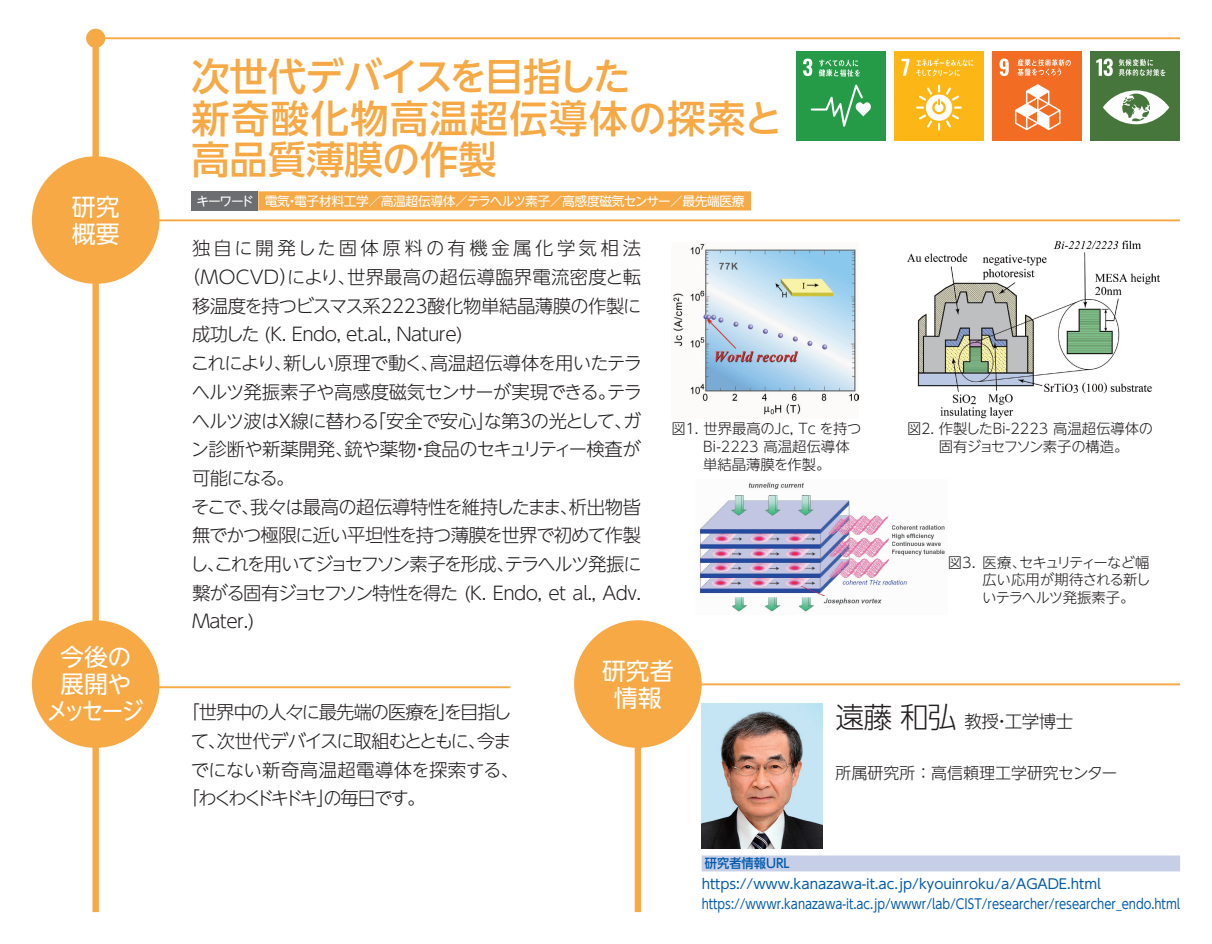
<style>
.page{position:relative;width:1212px;height:944px;background:#fff}
.page>*{position:absolute;margin:0;border:0;box-sizing:border-box;transform-origin:0 0}
.t1{font:500 38.25px/41.4px "UD Shin Go NT Pr 6 N";color:#f6a944}
.t2{font:300 28.8px "UD Shin Go NT Pr 6 N";color:#231f20}
.t3{font:23.85px/27px "UD Shin Go NT Pr 6 N";letter-spacing:-.045em;color:#fff;text-align:center}
.t4{font:23.85px/27px "UD Shin Go NT Pr 6 N";color:#fff}
.t5{font:300 18.22px/28.8px "UD Shin Go NT Pr 6 N";letter-spacing:-.04em;color:#231f20}
.t6{font:300 18.22px/28.8px "UD Shin Go NT Pr 6 N";letter-spacing:-.07em;color:#231f20}
.t7{font:300 18.22px/28.8px "UD Shin Go NT Pr 6 N";letter-spacing:.135em;color:#231f20;text-align:right}
.t8{font:300 18.22px "UD Shin Go NT Pr 6 N";letter-spacing:-.065em;color:#231f20}
.t9{font:300 18.22px "UD Shin Go NT Pr 6 N";letter-spacing:.025em;color:#231f20}
.t10{font:300 18.22px "UD Shin Go NT Pr 6 N";letter-spacing:-.165em;color:#231f20}
.t11{font:300 18.22px "UD Shin Go NT Pr 6 N";letter-spacing:.015em;color:#231f20}
.t12{font:300 18.22px "UD Shin Go NT Pr 6 N";letter-spacing:-.015em;color:#231f20}
.t13{font:300 17.55px "UD Shin Go NT Pr 6 N";letter-spacing:-.03em;color:#231f20}
.t14{font:300 15.97px "UD Shin Go NT Pr 6 N";color:#231f20}
.t15{font:300 14.4px/17.6px "UD Shin Go NT Pr 6 N";color:#231f20}
.t16{font:300 14.4px/17.6px "UD Shin Go NT Pr 6 N";letter-spacing:-.04em;color:#231f20}
.t17{font:300 14.4px "UD Shin Go NT Pr 6 N";letter-spacing:-.12em;color:#231f20}
.t18{font:13.5px/20px "UD Shin Go NT Pr 6 N";color:#015aaa}
.t19{font:12.83px "UD Shin Go NT Pr 6 N";letter-spacing:-.03em;color:#fff}
.t20{font:500 12.83px "UD Shin Go NT Pr 6 N";color:#015aaa;scale:.96 1}
</style>
<div class="page">
<div style="left:92px;top:32px;width:7px;height:880px;background:#f6a944"></div>
<hr style="left:96px;top:37px;width:1084px;height:2px;background:#f6a944">
<div style="left:86px;top:29px;width:19px;height:19px;background:#f6a944;border-radius:50%"></div>
<div style="left:635px;top:651px;width:6px;height:261px;background:#f6a944"></div>
<hr style="left:96px;top:686px;width:414px;height:2px;background:#f6a944">
<hr style="left:638px;top:683px;width:542px;height:2px;background:#f6a944">
<div style="left:35px;top:623px;width:121px;height:122px;background:#f6a944;border-radius:50%"></div>
<div style="left:32px;top:620px;width:127px;height:128px;border:6px solid #f6a944;border-radius:50%"></div>
<div style="left:577px;top:623px;width:121px;height:122px;background:#f6a944;border-radius:50%"></div>
<div style="left:574px;top:620px;width:128px;height:128px;border:6px solid #f6a944;border-radius:50%"></div>
<hr style="left:96px;top:219px;width:1084px;height:2px;background:#f6a944">
<div style="left:35px;top:159px;width:121px;height:122px;background:#f6a944;border-radius:50%"></div>
<div style="left:32px;top:156px;width:127px;height:128px;border:6px solid #f6a944;border-radius:50%"></div>
<div style="left:796px;top:51px;width:89px;height:89px;background:#269b47"></div>
<svg style="left:803px;top:59px;width:9px;height:17px"></svg>
<svg style="left:811px;top:85px;width:60px;height:42px"></svg>
<svg style="left:819px;top:60px;width:41px;height:17px"></svg>
<div style="left:894px;top:51px;width:89px;height:89px;background:#fcb615"></div>
<svg style="left:902px;top:59px;width:7px;height:17px"></svg>
<svg style="left:916px;top:85px;width:46px;height:45px"></svg>
<svg style="left:916px;top:59px;width:57px;height:17px"></svg>
<div style="left:992px;top:51px;width:90px;height:89px;background:#f36c24"></div>
<svg style="left:999px;top:59px;width:10px;height:17px"></svg>
<svg style="left:1015px;top:84px;width:45px;height:46px"></svg>
<svg style="left:1017px;top:59px;width:54px;height:17px"></svg>
<div style="left:1091px;top:51px;width:89px;height:89px;background:#46763b"></div>
<svg style="left:1096px;top:59px;width:17px;height:17px"></svg>
<svg style="left:1103px;top:90px;width:66px;height:34px"></svg>
<svg style="left:1119px;top:59px;width:46px;height:17px"></svg>
<div style="left:258px;top:191px;width:493px;height:19px;background:#f6a944"></div>
<div style="left:191px;top:191px;width:67px;height:19px;background:#6c6d70"></div>
<img style="left:672px;top:243px;width:187px;height:172px">
<img style="left:907px;top:240px;width:252px;height:178px">
<img style="left:700px;top:482px;width:245px;height:130px">
<div style="left:702px;top:855px;width:478px;height:16px;background:#c7cee8"></div>
<img style="left:702px;top:703px;width:121px;height:146px">
<h3 class="t4" style="left:72px;top:192px;width:49px">研究概要</h3>
<h3 class="t3" style="left:46px;top:643px;width:99px">今後の展開やメッセージ</h3>
<h1 class="t1" style="left:191px;top:55px;width:593px">次世代デバイスを目指した<br>新奇酸化物高温超伝導体の探索と高品質薄膜の作製</h1>
<p class="t19" style="left:265px;top:191px;width:481px">電気電子材料工学／高温超伝導体／テラヘルツ素子／高感度磁気センサー／最先端医療</p>
<p class="t19" style="left:197px;top:191px;width:59px">キーワード</p>
<p class="t7" style="left:192px;top:233px;width:451px">独自に開発した固体原料の有機金属化学気相法世界最高の超伝導臨界電流密度と転</p>
<p class="t19" style="left:286px;top:191px;width:14px">・</p>
<p class="t5" style="left:191px;top:262px;width:453px;text-indent:89px">）<br>移温度を持つビスマス系2223酸化物単結晶薄膜の作製に成功した (K. Endo, et.al., Nature(<br>これにより新しい原理で動く高温超伝導体を用いたテラ</p>
<p class="t11" style="left:182px;top:262px;width:175px">（MOCVD により、</p>
<p class="t5" style="left:274px;top:348px;width:20px">、</p>
<p class="t5" style="left:420px;top:348px;width:20px">、</p>
<p class="t5" style="left:531px;top:377px;width:112px;text-indent:-339px">ヘルツ発振素子や高感度磁気センサーが実現できる。<br>の光としてガ、</p>
<p class="t5" style="left:607px;top:377px;width:36px">テラ</p>
<p class="t12" style="left:368px;top:406px;width:153px">「安全で安心な第</p>
<p class="t5" style="left:344px;top:406px;width:298px;text-indent:-153px">ヘルツ波はＸ線に替わる<br>銃や薬物食品のセキュリティー検査が</p>
<p class="t5" style="left:476px;top:406px;width:20px">」</p>
<p class="t5" style="left:516px;top:406px;width:20px">３</p>
<p class="t5" style="left:191px;top:434px;width:164px">ン診断や新薬開発、可能になる。</p>
<p class="t5" style="left:250px;top:492px;width:392px">我々は最高の超伝導特性を維持したまま析出物皆</p>
<p class="t5" style="left:411px;top:434px;width:20px">・</p>
<p class="t6" style="left:190px;top:492px;width:453px">そこで、<br>無でかつ極限に近い平坦性を持つ薄膜を世界で初めて作製しこれを用いてジョセフソン素子を形成テラヘルツ発振に</p>
<p class="t5" style="left:560px;top:492px;width:20px">、</p>
<p class="t5" style="left:192px;top:549px;width:451px;text-indent:15px">、<br>繋がる固有ジョセフソン特性を得た (K. Endo, et al., Adv.<br>Mater (.</p>
<p class="t5" style="left:497px;top:549px;width:20px">、</p>
<p class="t15" style="left:672px;top:420px;width:180px">図<br>　　 Bi-2223 高温超伝導体　　単結晶薄膜を作製。</p>
<p class="t15" style="left:919px;top:420px;width:236px">２. 作製したBi-2223 高温超伝導体の</p>
<p class="t15" style="left:683px;top:420px;width:180px">１. 世界最高のJc, Tc を持つ</p>
<p class="t16" style="left:907px;top:420px;width:223px">図<br>　　固有ジョセフソン素子の構造。</p>
<p class="t17" style="left:1019px;top:551px;width:132px">セキュリティーなど幅</p>
<p class="t15" style="left:982px;top:553px;width:45px">医療、</p>
<p class="t16" style="left:982px;top:553px;width:170px;text-indent:-34px">図3．<br>広い応用が期待される新しいテラヘルツ発振素子。</p>
<p class="t8" style="left:181px;top:698px;width:332px">「世界中の人々に最先端の医療をを目指し</p>
<p class="t6" style="left:191px;top:697px;width:322px;text-indent:247px">」<br>て次世代デバイスに取組むとともに今ま</p>
<p class="t5" style="left:208px;top:726px;width:20px">、</p>
<p class="t9" style="left:191px;top:755px;width:330px">でにない新奇高温超電導体を探索する、</p>
<p class="t10" style="left:181px;top:784px;width:246px">「わくわくドキドキの毎日です。</p>
<p class="t5" style="left:468px;top:726px;width:20px">、</p>
<p class="t5" style="left:316px;top:783px;width:20px">」</p>
<h3 class="t4" style="left:602px;top:656px;width:73px;text-align:center">研究者情報</h3>
<h2 class="t2" style="left:836px;top:694px;width:122px">遠藤和弘</h2>
<p class="t14" style="left:836px;top:760px;width:283px">所属研究所：高信頼理工学研究センター</p>
<p class="t13" style="left:964px;top:708px;width:110px">教授工学博士</p>
<p class="t13" style="left:993px;top:708px;width:19px">・</p>
<p class="t20" style="left:705px;top:853px;width:90px">研究者情報URL</p>
<p class="t18" style="left:702px;top:873px;width:480px">https://www.kanazawa i t- .ac.jp/kyouinroku a/ /AGADE.html https://wwwr.kanazawa .i t- ac j p. /wwwr/lab/CIST/researcher/researcher_endo.html</p>
</div>
